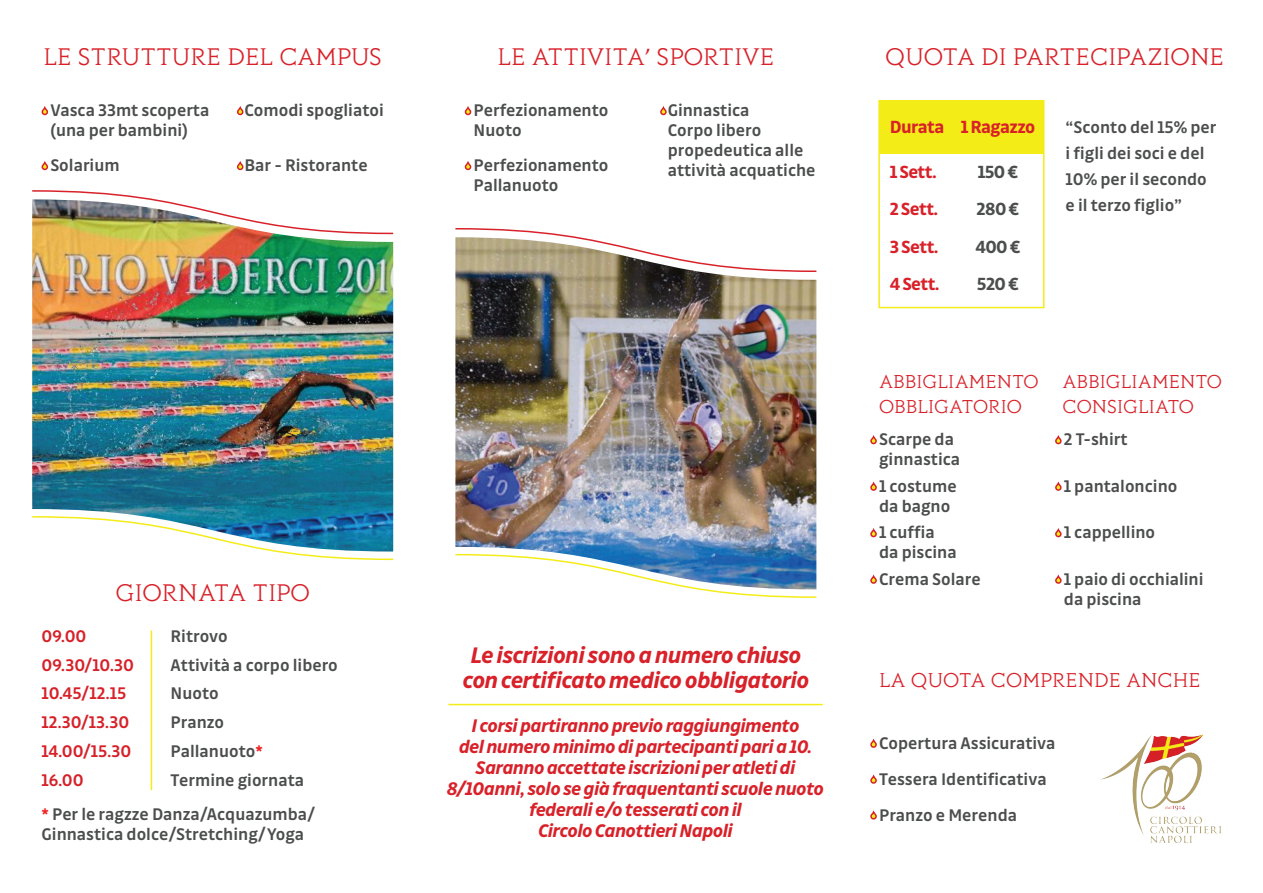
<style>
.page{position:relative;width:1263px;height:893px;background:#fff}
.page>*{position:absolute;margin:0;border:0;box-sizing:border-box;transform-origin:0 0}
.t1{font:300 27px "Lovato";color:#d82129}
.t2{font:italic 700 24px/25.5px "Drive";letter-spacing:-.03em;color:#d82129;text-align:center}
.t3{font:300 22.5px "Lovato";color:#d82129}
.t4{font:300 21px/25.2px "Lovato";color:#d82129}
.t5{font:italic 700 19.5px/21px "Drive";letter-spacing:-.03em;color:#d82129;text-align:center}
.t6{font:700 18.75px "Drive";letter-spacing:-.03em;color:#d82129}
.t7{font:700 18.75px "Drive";letter-spacing:-.03em;color:#4c4d4d}
.t8{font:500 18px/19.8px "Drive";color:#4c4d4d}
.t9{font:500 18px/28.8px "Drive";color:#d72129}
.s1{color:#ee1f23}
</style>
<div class="page">
<img style="left:1100px;top:734px;width:121px;height:109px">
<svg style="left:41px;top:108px;width:7px;height:8px"></svg>
<svg style="left:41px;top:163px;width:7px;height:8px"></svg>
<svg style="left:237px;top:108px;width:7px;height:8px"></svg>
<svg style="left:237px;top:163px;width:7px;height:8px"></svg>
<svg style="left:464px;top:108px;width:8px;height:8px"></svg>
<svg style="left:464px;top:163px;width:8px;height:8px"></svg>
<svg style="left:660px;top:108px;width:7px;height:8px"></svg>
<svg style="left:870px;top:740px;width:7px;height:8px"></svg>
<svg style="left:870px;top:776px;width:7px;height:8px"></svg>
<svg style="left:870px;top:812px;width:7px;height:8px"></svg>
<svg style="left:870px;top:437px;width:7px;height:8px"></svg>
<svg style="left:870px;top:483px;width:7px;height:8px"></svg>
<svg style="left:870px;top:530px;width:7px;height:8px"></svg>
<svg style="left:870px;top:576px;width:7px;height:8px"></svg>
<svg style="left:1055px;top:437px;width:7px;height:8px"></svg>
<svg style="left:1055px;top:483px;width:7px;height:8px"></svg>
<svg style="left:1055px;top:530px;width:7px;height:8px"></svg>
<svg style="left:1055px;top:576px;width:7px;height:8px"></svg>
<hr style="left:151px;top:630px;width:1px;height:160px;background:#f4ec17">
<div style="left:878px;top:100px;width:166px;height:208px;border:2px solid #f4ec17"></div>
<div style="left:879px;top:100px;width:165px;height:54px;background:#f4ec17"></div>
<svg style="left:455px;top:228px;width:362px;height:44px"></svg>
<svg style="left:695px;top:553px;width:122px;height:45px"></svg>
<img style="left:455px;top:237px;width:361px;height:352px">
<svg style="left:32px;top:190px;width:362px;height:44px"></svg>
<svg style="left:277px;top:515px;width:117px;height:46px"></svg>
<img style="left:32px;top:199px;width:361px;height:353px">
<hr style="left:448px;top:704px;width:375px;height:1px;background:#f4ec17">
<h1 class="t1" style="left:43px;top:41px;width:340px">LE STRUTTURE DEL CAMPUS</h1>
<h1 class="t1" style="left:497px;top:41px;width:279px">LE ATTIVITA’ SPORTIVE</h1>
<h1 class="t1" style="left:885px;top:41px;width:340px">QUOTA DI PARTECIPAZIONE</h1>
<p class="t8" style="left:50px;top:100px;width:161px">Vasca 33mt scoperta (una per bambini)</p>
<p class="t8" style="left:50px;top:155px;width:71px">Solarium</p>
<p class="t8" style="left:244px;top:100px;width:141px">Comodi spogliatoi</p>
<p class="t8" style="left:244px;top:155px;width:125px">Bar - Ristorante</p>
<p class="t8" style="left:474px;top:100px;width:136px">Perfezionamento<br>Nuoto</p>
<p class="t8" style="left:474px;top:155px;width:136px">Perfezionamento<br>Pallanuoto</p>
<p class="t8" style="left:668px;top:100px;width:149px">Ginnastica<br>Corpo libero propedeutica alle attività acquatiche</p>
<p class="t6" style="left:890px;top:116px;width:147px">Durata 1 Ragazzo</p>
<p class="t6" style="left:890px;top:161px;width:48px">1 Sett.</p>
<p class="t7" style="left:978px;top:161px;width:42px">150 €</p>
<p class="t6" style="left:890px;top:198px;width:50px">2 Sett.</p>
<p class="t7" style="left:976px;top:198px;width:44px">280 €</p>
<p class="t6" style="left:890px;top:236px;width:50px">3 Sett.</p>
<p class="t7" style="left:975px;top:236px;width:47px">400 €</p>
<p class="t6" style="left:890px;top:273px;width:51px">4 Sett.</p>
<p class="t7" style="left:977px;top:273px;width:43px">520 €</p>
<p class="t8" style="left:1066px;top:114px;width:152px;line-height:25.8px">“Sconto del 15% per i figli dei soci e del<br>10% per il secondo e il terzo figlio”</p>
<p class="t4" style="left:879px;top:368px;width:161px">ABBIGLIAMENTO<br>OBBLIGATORIO</p>
<p class="t4" style="left:1062px;top:368px;width:161px">ABBIGLIAMENTO<br>CONSIGLIATO</p>
<p class="t8" style="left:879px;top:429px;width:83px">Scarpe da ginnastica</p>
<p class="t8" style="left:1064px;top:429px;width:65px">2 T-shirt</p>
<p class="t8" style="left:1064px;top:476px;width:115px">1 pantaloncino</p>
<p class="t8" style="left:1064px;top:522px;width:93px">1 cappellino</p>
<p class="t8" style="left:1064px;top:569px;width:141px">1 paio di occhialini</p>
<p class="t8" style="left:879px;top:476px;width:79px">1 costume da bagno</p>
<p class="t8" style="left:879px;top:522px;width:79px">1 cuffia da piscina</p>
<p class="t8" style="left:879px;top:569px;width:103px">Crema Solare</p>
<h1 class="t1" style="left:115px;top:576px;width:196px">GIORNATA TIPO</h1>
<p class="t8" style="left:1064px;top:589px;width:79px">da piscina</p>
<p class="t9" style="left:42px;top:621px;width:94px">09.00<br>09.30/10.30<br>10.45/12.15<br>12.30/13.30<br>14.00/15.30<br>16.00</p>
<p class="t8" style="left:171px;top:621px;width:169px;line-height:28.8px">Ritrovo<br>Attività a corpo libero<br>Nuoto<br>Pranzo<br>Pallanuoto<span class="s1">*<br></span>Termine giornata</p>
<h2 class="t2" style="left:462px;top:642px;width:348px">Le iscrizioni sono a numero chiuso con certificato medico obbligatorio</h2>
<p class="t5" style="left:447px;top:715px;width:379px">I corsi partiranno previo raggiungimento<br>del numero minimo di partecipanti pari a 10.<br>Saranno accettate iscrizioni per atleti di 8/10anni, solo se già fraquentanti scuole nuoto federali e/o tesserati con il<br>Circolo Canottieri Napoli</p>
<p class="t3" style="left:879px;top:667px;width:323px">LA QUOTA COMPRENDE ANCHE</p>
<p class="t8" style="left:879px;top:725px;width:178px;line-height:35.8px">Copertura Assicurativa<br>Tessera Identificativa<br>Pranzo e Merenda</p>
<p class="t8" style="left:42px;top:804px;width:275px"><span class="s1">*</span> Per le ragzze Danza/Acquazumba/<br>Ginnastica dolce/Stretching/Yoga</p>
</div>
